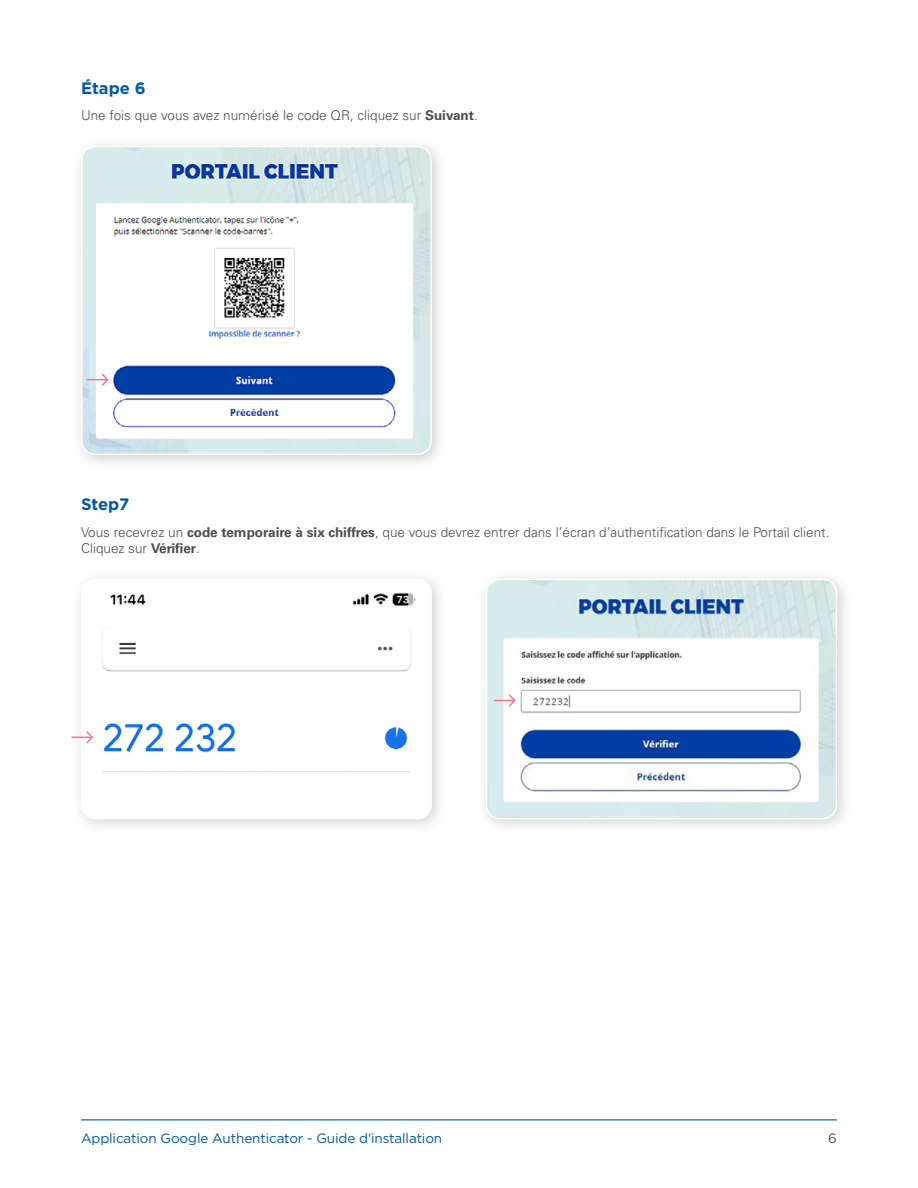
<style>
.page{position:relative;width:918px;height:1188px;background:#fff}
.page>*{position:absolute;margin:0;border:0;box-sizing:border-box;transform-origin:0 0}
.t1{font:700 16.5px "Gotham";color:#0058a4}
.t2{font:300 13.5px/16.5px "Univers LT Pro 45";color:#4d4d4f}
.t3{font:13.5px "Gotham";letter-spacing:-.01em;color:#0058a4}
.t4{font:13.5px "Gotham";color:#4d4d4f}
.s1{font-family:"Univers LT Pro 65";font-weight:700}
</style>
<div class="page">
<hr style="left:81px;top:1119px;width:756px;height:1px;background:#0058a4">
<div style="left:476px;top:568px;width:378px;height:267px;background:#000;opacity:.18"></div>
<img style="left:487px;top:579px;width:349px;height:240px">
<div style="left:486px;top:579px;width:351px;height:240px;border:2px solid #fff;border-radius:14px"></div>
<div style="left:71px;top:568px;width:377px;height:267px;background:#000;opacity:.18"></div>
<img style="left:82px;top:579px;width:349px;height:240px">
<div style="left:81px;top:579px;width:351px;height:240px;border:2px solid #fff;border-radius:14px"></div>
<div style="left:71px;top:136px;width:377px;height:336px;background:#000;opacity:.18"></div>
<img style="left:82px;top:147px;width:349px;height:307px">
<div style="left:81px;top:146px;width:351px;height:309px;border:2px solid #fff;border-radius:14px"></div>
<svg style="left:87px;top:372px;width:23px;height:15px"></svg>
<svg style="left:72px;top:730px;width:22px;height:15px"></svg>
<svg style="left:494px;top:693px;width:23px;height:15px"></svg>
<h3 class="t1" style="left:81px;top:77px;width:66px">Étape 6</h3>
<p class="t2" style="left:81px;top:107px;width:398px">Une fois que vous avez numérisé le code QR, cliquez sur <span class="s1">Suivant</span>.</p>
<h3 class="t1" style="left:81px;top:494px;width:50px">Step7</h3>
<p class="t2" style="left:81px;top:523px;width:750px">Vous recevrez un <span class="s1">code temporaire à six chiffres</span>, que vous devrez entrer dans l’écran d’authentification dans le Portail client.<br>Cliquez sur <span class="s1">Vérifier</span>.</p>
<p class="t3" style="left:81px;top:1130px;width:363px">Application Google Authenticator - Guide d'installation</p>
<p class="t4" style="left:828px;top:1130px;width:10px">6</p>
</div>
